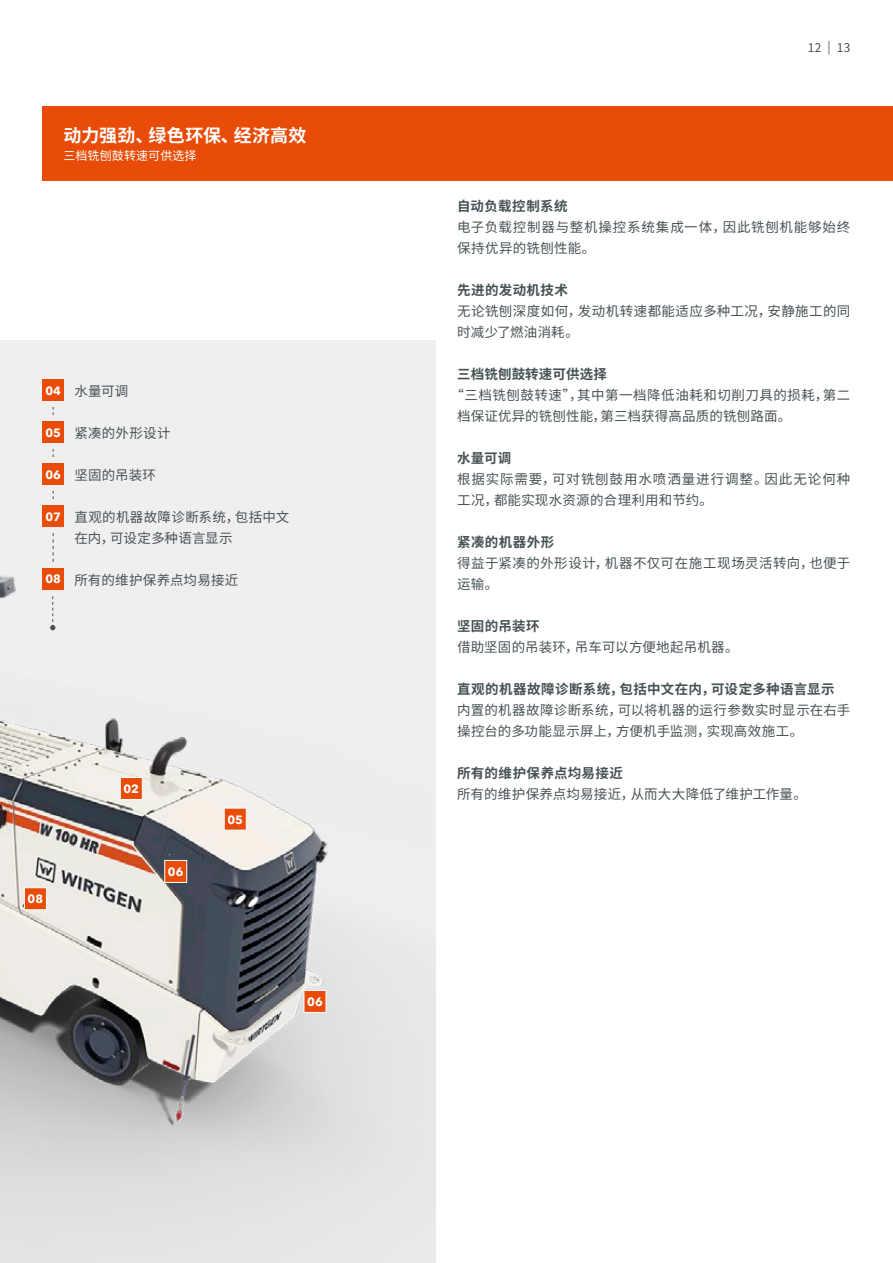
<style>
.page{position:relative;width:893px;height:1263px;background:#fff}
.page>*{position:absolute;margin:0;border:0;box-sizing:border-box;transform-origin:0 0}
.t1{font:700 18px "Source Han Sans CN";letter-spacing:.01em;color:#fff}
.t2{font:13.5px/21px "Source Han Sans CN";letter-spacing:.025em;color:#465256}
.t3{font:13.5px/21px "Source Han Sans CN";letter-spacing:.055em;color:#465256}
.t4{font:700 13.5px "Source Han Sans CN";letter-spacing:.025em;color:#465256}
.t5{font:700 12px "Avenir Next LT Pro";color:#fff}
.t6{font:12px "Source Han Sans CN";letter-spacing:.01em;color:#fff}
.t7{font:12px "Source Han Sans CN";color:#465256}
</style>
<div class="page">
<img style="left:0;top:340px;width:436px;height:923px">
<svg style="left:24px;top:887px;width:23px;height:23px"></svg>
<svg style="left:120px;top:777px;width:23px;height:23px"></svg>
<svg style="left:164px;top:860px;width:23px;height:23px"></svg>
<svg style="left:303px;top:990px;width:24px;height:23px"></svg>
<svg style="left:223px;top:807px;width:24px;height:24px"></svg>
<div style="left:43px;top:379px;width:21px;height:22px;background:#e84c08"></div>
<div style="left:43px;top:421px;width:21px;height:22px;background:#e84c08"></div>
<div style="left:43px;top:463px;width:21px;height:22px;background:#e84c08"></div>
<div style="left:43px;top:505px;width:21px;height:22px;background:#e84c08"></div>
<div style="left:43px;top:568px;width:21px;height:21px;background:#e84c08"></div>
<svg style="left:50px;top:596px;width:5px;height:34px"></svg>
<svg style="left:53px;top:533px;width:1px;height:29px"></svg>
<div style="left:43px;top:106px;width:850px;height:74px;background:#e84c08"></div>
<h1 class="t1" style="left:63px;top:125px;width:244px">动力强劲、绿色环保、经济高效</h1>
<p class="t6" style="left:63px;top:149px;width:135px">三档铣刨鼓转速可供选择</p>
<p class="t5" style="left:45px;top:383px;width:17px">04</p>
<p class="t5" style="left:45px;top:425px;width:17px">05</p>
<p class="t5" style="left:45px;top:467px;width:17px">06</p>
<p class="t5" style="left:45px;top:509px;width:17px">07</p>
<p class="t5" style="left:45px;top:572px;width:17px">08</p>
<p class="t2" style="left:74px;top:381px;width:55px">水量可调</p>
<p class="t2" style="left:74px;top:423px;width:98px">紧凑的外形设计</p>
<p class="t2" style="left:74px;top:465px;width:83px">坚固的吊装环</p>
<p class="t2" style="left:74px;top:507px;width:217px">直观的机器故障诊断系统，包括中文在内，可设定多种语言显示</p>
<p class="t2" style="left:74px;top:570px;width:166px">所有的维护保养点均易接近</p>
<p class="t5" style="left:28px;top:892px;width:17px">08</p>
<p class="t5" style="left:124px;top:781px;width:17px">02</p>
<p class="t5" style="left:168px;top:864px;width:17px">06</p>
<p class="t5" style="left:227px;top:812px;width:17px">05</p>
<p class="t5" style="left:307px;top:994px;width:17px">06</p>
<p class="t7" style="left:808px;top:41px;width:44px">12 | 13</p>
<p class="t4" style="left:457px;top:199px;width:112px">自动负载控制系统</p>
<p class="t3" style="left:457px;top:217px;width:395px">电子负载控制器与整机操控系统集成一体，因此铣刨机能够始终保持优异的铣刨性能。</p>
<p class="t4" style="left:457px;top:283px;width:112px">先进的发动机技术</p>
<p class="t2" style="left:457px;top:301px;width:395px">无论铣刨深度如何，发动机转速都能适应多种工况，安静施工的同时减少了燃油消耗。</p>
<p class="t4" style="left:457px;top:367px;width:151px">三档铣刨鼓转速可供选择</p>
<p class="t2" style="left:457px;top:385px;width:395px;text-indent:-7px">“三档铣刨鼓转速”，其中第一档降低油耗和切削刀具的损耗，第二档保证优异的铣刨性能，第三档获得高品质的铣刨路面。</p>
<p class="t4" style="left:457px;top:451px;width:56px">水量可调</p>
<p class="t3" style="left:457px;top:469px;width:395px">根据实际需要，可对铣刨鼓用水喷洒量进行调整。因此无论何种工况，都能实现水资源的合理利用和节约。</p>
<p class="t4" style="left:457px;top:535px;width:99px">紧凑的机器外形</p>
<p class="t2" style="left:457px;top:553px;width:395px">得益于紧凑的外形设计，机器不仅可在施工现场灵活转向，也便于运输。</p>
<p class="t4" style="left:457px;top:619px;width:84px">坚固的吊装环</p>
<p class="t2" style="left:457px;top:637px;width:283px">借助坚固的吊装环，吊车可以方便地起吊机器。</p>
<p class="t4" style="left:457px;top:682px;width:379px">直观的机器故障诊断系统，包括中文在内，可设定多种语言显示</p>
<p class="t2" style="left:457px;top:700px;width:395px">内置的机器故障诊断系统，可以将机器的运行参数实时显示在右手操控台的多功能显示屏上，方便机手监测，实现高效施工。</p>
<p class="t4" style="left:457px;top:766px;width:167px">所有的维护保养点均易接近</p>
<p class="t2" style="left:457px;top:784px;width:351px">所有的维护保养点均易接近，从而大大降低了维护工作量。</p>
</div>
